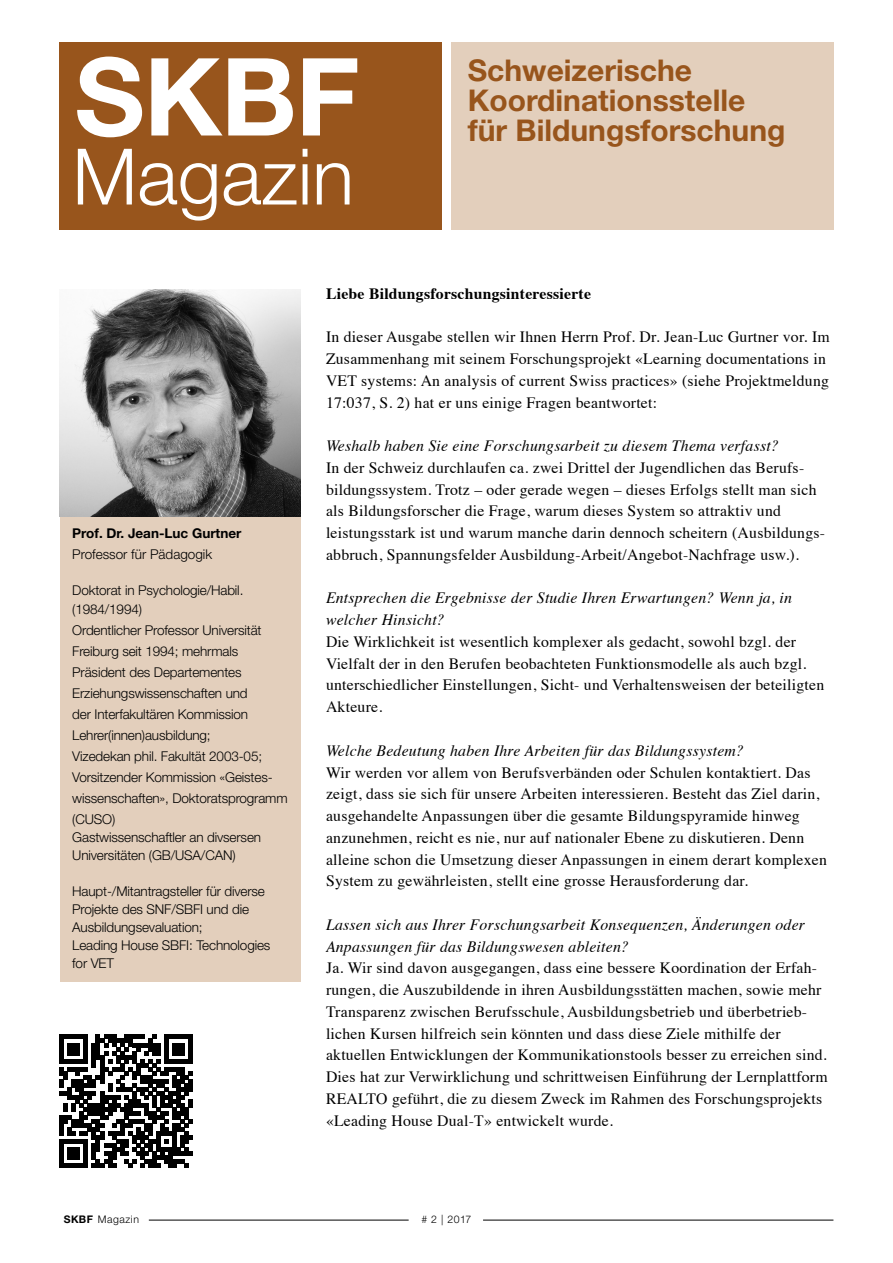
<style>
.page{position:relative;width:893px;height:1263px;background:#fff}
.page>*{position:absolute;margin:0;border:0;box-sizing:border-box;transform-origin:0 0}
.t1{font:700 108px "Helvetica Neue LT";color:#fff}
.t2{font:300 78px "Helvetica Neue LT";color:#fff}
.t3{font:700 30px "Helvetica Neue LT";color:#98551c}
.Lauftext_Deutsch{font:15.75px/21.8px "Times";letter-spacing:.015em;color:#000}
.Lauftext_Deutsch-2{font:italic 15.75px/21.8px "Times";letter-spacing:.015em;color:#000}
.Lauftext_Deutsch-3{font:700 15.75px "Times";letter-spacing:.015em;color:#000}
.Porträt_Text{font:300 13.5px/21px "Helvetica Neue LT";letter-spacing:-.01em;color:#000}
.t4{font:700 13.5px "Helvetica Neue LT";color:#000}
.t5{font:300 10.5px "Helvetica Neue LT";letter-spacing:.05em;color:#000}
.s1{font-weight:700}
</style>
<div class="page">
<div style="left:451px;top:43px;width:382px;height:187px;background:#e3cfbc"></div>
<div style="left:60px;top:43px;width:382px;height:187px;background:#98551c"></div>
<svg style="left:60px;top:1035px;width:132px;height:132px"></svg>
<hr style="left:149px;top:1220px;width:260px;height:1px;background:#000">
<hr style="left:483px;top:1220px;width:350px;height:1px;background:#000">
<div style="left:60px;top:516px;width:240px;height:466px;background:#e3cfbc"></div>
<img style="left:60px;top:289px;width:240px;height:227px">
<p class="t1" style="left:75px;top:30px;width:287px">SKBF</p>
<p class="t2" style="left:72px;top:129px;width:283px">Magazin</p>
<p class="t3" style="left:468px;top:52px;width:226px">Schweizerische</p>
<p class="t3" style="left:468px;top:82px;width:279px">Koordinationsstelle</p>
<p class="t3" style="left:468px;top:112px;width:319px">für Bildungsforschung</p>
<p class="t4" style="left:72px;top:524px;width:171px">Prof. Dr. Jean-Luc Gurtner</p>
<p class="Porträt_Text" style="left:72px;top:543px;width:141px">Professor für Pädagogik</p>
<p class="Porträt_Text" style="left:72px;top:580px;width:173px;line-height:19.5px">Doktorat in Psychologie/Habil. (1984/1994)</p>
<p class="Porträt_Text" style="left:72px;top:620px;width:217px">Ordentlicher Professor Universität<br>Freiburg seit 1994; mehrmals<br>Präsident des Departementes<br>Erziehungswissenschaften und<br>der Interfakultären Kommission<br>Lehrer(innen)ausbildung;<br>Vizedekan phil. Fakultät 2003-05;<br>Vorsitzender Kommission «Geistes&shy;wissenschaften», Doktoratsprogramm (CUSO)</p>
<p class="Porträt_Text" style="left:72px;top:828px;width:190px;line-height:18px">Gastwissenschaftler an divsersen<br>Universitäten (GB/USA/CAN)</p>
<p class="Porträt_Text" style="left:72px;top:882px;width:200px;line-height:18px">Haupt-/Mitantragsteller für diverse<br>Projekte des SNF/SBFI und die<br>Ausbildungsevaluation;<br>Leading House SBFI: Technologies for VET</p>
<p class="Lauftext_Deutsch-3" style="left:326px;top:279px;width:267px">Liebe Bildungsforschungsinteressierte</p>
<p class="Lauftext_Deutsch" style="left:326px;top:325px;width:505px">In dieser Ausgabe stellen wir Ihnen Herrn Prof. Dr. Jean-Luc Gurtner vor. Im Zusammenhang mit seinem Forschungsprojekt «Learning documentations in VET systems: An analysis of current Swiss practices» (siehe Projektmeldung 17:037, S. 2) hat er uns einige Fragen beantwortet:</p>
<p class="Lauftext_Deutsch-2" style="left:326px;top:434px;width:454px">Weshalb haben Sie eine Forschungsarbeit zu diesem Thema verfasst?</p>
<p class="Lauftext_Deutsch" style="left:326px;top:455px;width:501px">In der Schweiz durchlaufen ca. zwei Drittel der Jugendlichen das Berufs&shy;bildungssystem. Trotz – oder gerade wegen – dieses Erfolgs stellt man sich als Bildungsforscher die Frage, warum dieses System so attraktiv und leistungsstark ist und warum manche darin dennoch scheitern (Ausbildungs&shy;abbruch, Spannungsfelder Ausbildung-Arbeit/Angebot-Nachfrage usw.).</p>
<p class="Lauftext_Deutsch-2" style="left:326px;top:586px;width:467px">Entsprechen die Ergebnisse der Studie Ihren Erwartungen? Wenn ja, in welcher Hinsicht?</p>
<p class="Lauftext_Deutsch" style="left:326px;top:629px;width:500px">Die Wirklichkeit ist wesentlich komplexer als gedacht, sowohl bzgl. der Vielfalt der in den Berufen beobachteten Funktionsmodelle als auch bzgl. unterschiedlicher Einstellungen, Sicht- und Verhaltensweisen der beteiligten Akteure.</p>
<p class="Lauftext_Deutsch-2" style="left:326px;top:739px;width:420px">Welche Bedeutung haben Ihre Arbeiten für das Bildungssystem?</p>
<p class="Lauftext_Deutsch" style="left:326px;top:760px;width:503px">Wir werden vor allem von Berufsverbänden oder Schulen kontaktiert. Das zeigt, dass sie sich für unsere Arbeiten interessieren. Besteht das Ziel darin, ausgehandelte Anpassungen über die gesamte Bildungspyramide hinweg anzunehmen, reicht es nie, nur auf nationaler Ebene zu diskutieren. Denn alleine schon die Umsetzung dieser Anpassungen in einem derart komplexen System zu gewährleisten, stellt eine grosse Herausforderung dar.</p>
<p class="Lauftext_Deutsch-2" style="left:326px;top:913px;width:480px">Lassen sich aus Ihrer Forschungsarbeit Konsequenzen, Änderungen oder<br>Anpassungen für das Bildungswesen ableiten?</p>
<p class="Lauftext_Deutsch" style="left:326px;top:956px;width:503px">Ja. Wir sind davon ausgegangen, dass eine bessere Koordination der Erfah&shy;rungen, die Auszubildende in ihren Ausbildungsstätten machen, sowie mehr Transparenz zwischen Berufsschule, Ausbildungsbetrieb und überbetrieb&shy;lichen Kursen hilfreich sein könnten und dass diese Ziele mithilfe der aktuellen Entwicklungen der Kommunikationstools besser zu erreichen sind.<br>Dies hat zur Verwirklichung und schrittweisen Einführung der Lernplattform REALTO geführt, die zu diesem Zweck im Rahmen des Forschungsprojekts «Leading House Dual-T» entwickelt wurde.</p>
<p class="t5" style="left:64px;top:1213px;width:77px"><span class="s1">SKBF</span> Magazin</p>
<p class="t5" style="left:421px;top:1213px;width:51px"># 2 | 2017</p>
</div>
